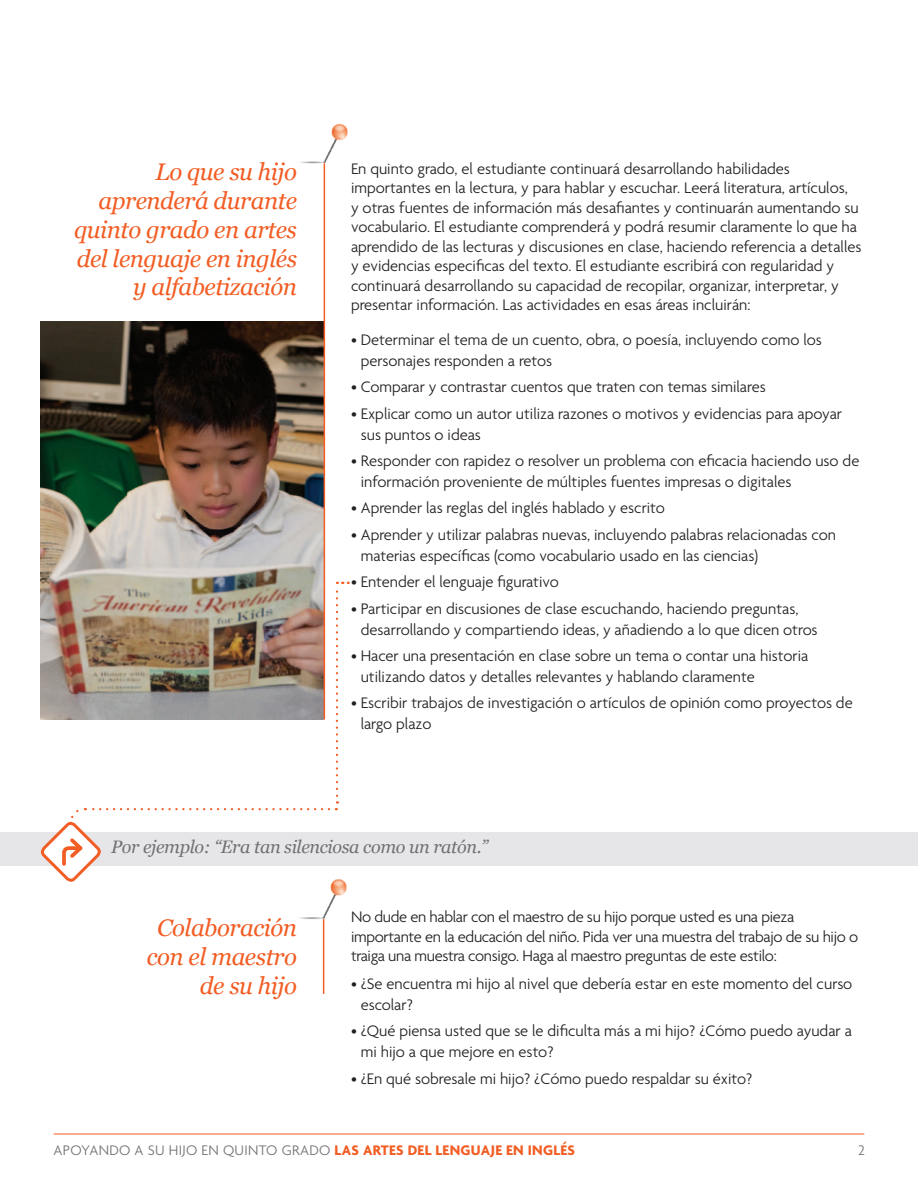
<style>
.page{position:relative;width:918px;height:1188px;background:#fff}
.page>*{position:absolute;margin:0;border:0;box-sizing:border-box;transform-origin:0 0}
.t1{font:italic 24px/28.8px "Georgia";letter-spacing:-.02em;color:#f25d24;text-align:right}
.t2{font:italic 18px "Georgia";letter-spacing:-.02em;color:#717074}
.t3{font:300 16.5px/21px "Agenda";color:#231f20}
.t4{font:300 16.5px/19.5px "Agenda";letter-spacing:-.02em;color:#231f20}
.t5{font:300 15px "Agenda";letter-spacing:.02em;color:#717074}
.s1{font-weight:700;color:#f25d24}
</style>
<div class="page">
<img style="left:41px;top:322px;width:283px;height:397px">
<hr style="left:324px;top:162px;width:1px;height:557px;background:#f25d24">
<hr style="left:323px;top:918px;width:1px;height:75px;background:#f25d24">
<hr style="left:54px;top:1134px;width:810px;height:1px;background:#f25d24">
<img style="left:300px;top:124px;width:48px;height:54px">
<img style="left:300px;top:879px;width:47px;height:55px">
<div style="left:0;top:832px;width:918px;height:34px;background:#e6e6e8"></div>
<svg style="left:40px;top:808px;width:289px;height:78px"></svg>
<svg style="left:336px;top:582px;width:13px;height:228px"></svg>
<h1 class="t1" style="left:74px;top:158px;width:224px">Lo que su hijo aprenderá durante quinto grado en artes del lenguaje en inglés y alfabetización</h1>
<p class="t3" style="left:351px;top:160px;width:512px;line-height:19.5px">En quinto grado, el estudiante continuará desarrollando habilidades importantes en la lectura, y para hablar y escuchar. Leerá literatura, artículos,<br>y otras fuentes de información más desafiantes y continuarán aumentando su vocabulario. El estudiante comprenderá y podrá resumir claramente lo que ha aprendido de las lecturas y discusiones en clase, haciendo referencia a detalles y evidencias especificas del texto. El estudiante escribirá con regularidad y continuará desarrollando su capacidad de recopilar, organizar, interpretar, y presentar información. Las actividades en esas áreas incluirán:</p>
<p class="t3" style="left:361px;top:330px;width:463px;text-indent:-10px">• Determinar el tema de un cuento, obra, o poesía, incluyendo como los personajes responden a retos</p>
<p class="t3" style="left:351px;top:377px;width:416px">• Comparar y contrastar cuentos que traten con temas similares</p>
<p class="t3" style="left:361px;top:404px;width:483px;text-indent:-10px">• Explicar como un autor utiliza razones o motivos y evidencias para apoyar sus puntos o ideas</p>
<p class="t3" style="left:361px;top:451px;width:500px;text-indent:-10px">• Responder con rapidez o resolver un problema con eficacia haciendo uso de información proveniente de múltiples fuentes impresas o digitales</p>
<p class="t3" style="left:351px;top:499px;width:316px">• Aprender las reglas del inglés hablado y escrito</p>
<p class="t3" style="left:361px;top:525px;width:477px;text-indent:-10px">• Aprender y utilizar palabras nuevas, incluyendo palabras relacionadas con materias específicas (como vocabulario usado en las ciencias)</p>
<p class="t3" style="left:351px;top:572px;width:209px">• Entender el lenguaje figurativo</p>
<p class="t3" style="left:361px;top:599px;width:458px;text-indent:-10px">• Participar en discusiones de clase escuchando, haciendo preguntas, desarrollando y compartiendo ideas, y añadiendo a lo que dicen otros</p>
<p class="t3" style="left:361px;top:646px;width:449px;text-indent:-10px">• Hacer una presentación en clase sobre un tema o contar una historia utilizando datos y detalles relevantes y hablando claramente</p>
<p class="t3" style="left:361px;top:694px;width:493px;text-indent:-10px">• Escribir trabajos de investigación o artículos de opinión como proyectos de largo plazo</p>
<p class="t2" style="left:111px;top:836px;width:378px">Por ejemplo: “Era tan silenciosa como un ratón.”</p>
<h1 class="t1" style="left:147px;top:914px;width:152px">Colaboración con el maestro de su hijo</h1>
<p class="t4" style="left:351px;top:908px;width:509px">No dude en hablar con el maestro de su hijo porque usted es una pieza importante en la educación del niño. Pida ver una muestra del trabajo de su hijo o traiga una muestra consigo. Haga al maestro preguntas de este estilo:</p>
<p class="t3" style="left:361px;top:974px;width:493px;text-indent:-10px">• ¿Se encuentra mi hijo al nivel que debería estar en este momento del curso escolar?</p>
<p class="t3" style="left:361px;top:1022px;width:493px;text-indent:-10px">• ¿Qué piensa usted que se le dificulta más a mi hijo? ¿Cómo puedo ayudar a mi hijo a que mejore en esto?</p>
<p class="t3" style="left:351px;top:1069px;width:403px">• ¿En qué sobresale mi hijo? ¿Cómo puedo respaldar su éxito?</p>
<p class="t5" style="left:54px;top:1142px;width:523px">Apoyando a su hijo en quinto grado <span class="s1">LAS ARTES DEL LENGUAJE EN INGLÉS</span></p>
<p class="t5" style="left:858px;top:1142px;width:8px">2</p>
</div>
